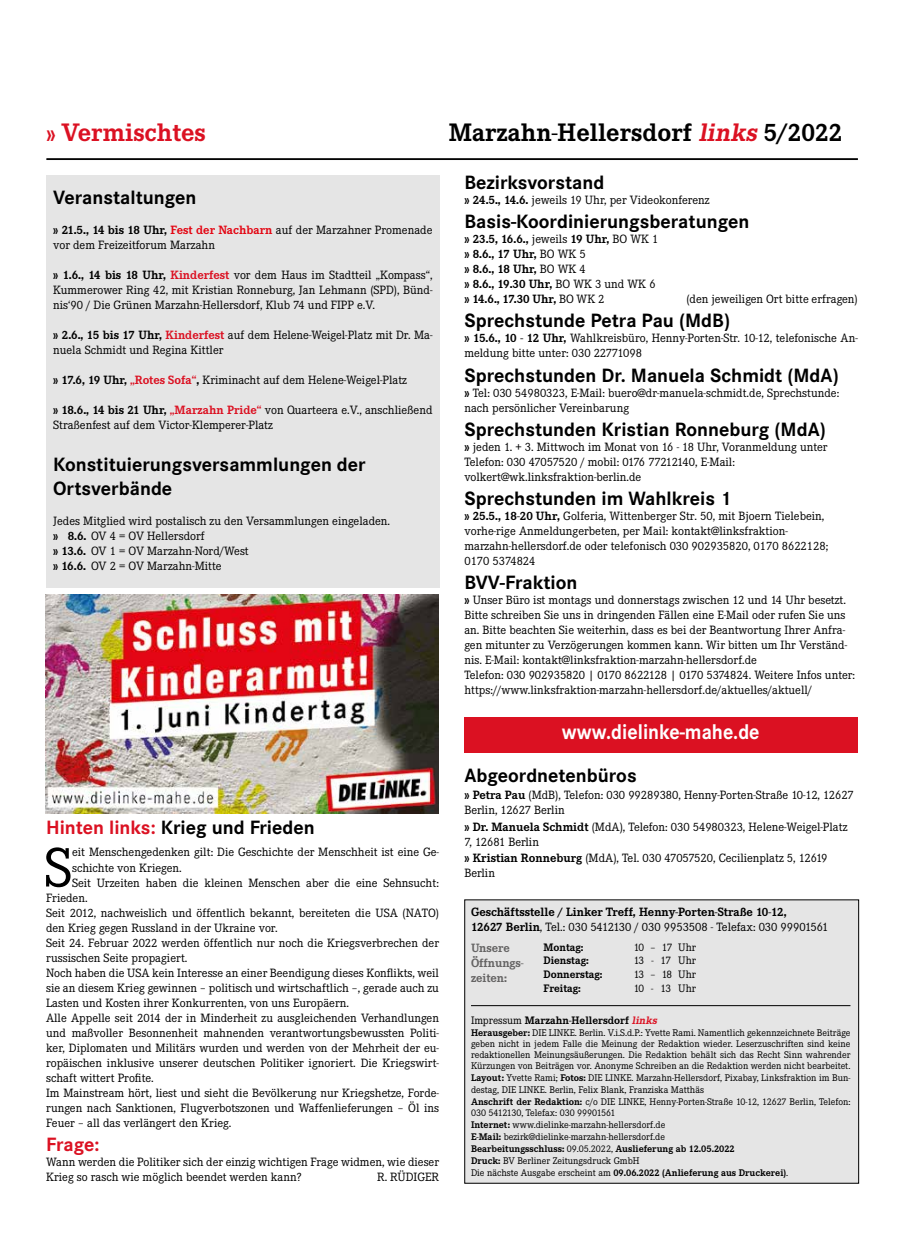
<style>
.page{position:relative;width:904px;height:1241px;background:#fff}
.page>*{position:absolute;margin:0;border:0;box-sizing:border-box;transform-origin:0 0}
.t1{font:57.5px "Corporate E";color:#000}
.t2{font:700 26.25px "Corporate E";color:#000}
.t3{font:700 26.25px "Corporate E";color:#db1122}
.t4{font:700 22px "Corporate S";color:#fff;scale:.91 1}
.t5{font:700 20px/24px "Corporate S";color:#000}
.t6{font:700 20px "Corporate S";letter-spacing:-.01em;color:#db1122}
.t7{font:12.5px/15px "Corporate E";color:#000}
.t8{font:700 12.5px/15px "Corporate E";color:#000}
.t9{font:700 12.5px/15px "Corporate E";letter-spacing:-.005em;color:#646363}
.t10{font:700 11.25px "Corporate E";color:#000}
.t11{font:11.25px "Corporate E";letter-spacing:-.035em;color:#000}
.t12{font:10px/11.6px "Corporate E";color:#000}
.s1{font-size:22.5px}
.s2{font-style:italic;color:#db1122}
.s3{font-weight:700}
.s4{font-weight:400}
.s5{font-weight:700;color:#e30613}
.s6{font-weight:700;color:#db1122}
.s7{color:#db1122}
</style>
<div class="page">
<hr style="left:46px;top:158px;width:811px;height:1px;background:#000">
<hr style="left:46px;top:159px;width:811px;height:1px;background:#000">
<div style="left:464px;top:899px;width:394px;height:283px;background:#e5e5e5"></div>
<div style="left:464px;top:899px;width:395px;height:284px;border:1px solid #000"></div>
<hr style="left:471px;top:1005px;width:379px;height:1px;background:#000">
<div style="left:464px;top:716px;width:393px;height:36px;background:#db1122"></div>
<div style="left:46px;top:175px;width:393px;height:412px;background:#e5e5e5"></div>
<img style="left:45px;top:594px;width:393px;height:219px">
<h2 class="t3" style="left:46px;top:118px;width:161px"><span class="s1">»</span> Vermischtes</h2>
<h2 class="t2" style="left:448px;top:118px;width:395px">Marzahn-Hellersdorf <span class="s2">links</span> 5/2022</h2>
<h3 class="t5" style="left:464px;top:171px;width:141px">Bezirksvorstand</h3>
<p class="t7" style="left:464px;top:193px;width:247px"><span class="s3">» 24.5., 14.6.</span> jeweils 19 Uhr, per Videokonferenz</p>
<h3 class="t5" style="left:464px;top:210px;width:286px">Basis-Koordinierungsberatungen</h3>
<p class="t8" style="left:464px;top:232px;width:195px">» 23.5, 16.6., <span class="s4">jeweils</span> 19 Uhr, <span class="s4">BO WK 1 </span>» 8.6., 17 Uhr, <span class="s4">BO WK 5<br></span>» 8.6., 18 Uhr, <span class="s4">BO WK 4<br></span>» 8.6., 19.30 Uhr, <span class="s4">BO WK 3 und WK 6 </span>» 14.6., 17.30 Uhr, <span class="s4">BO WK 2</span></p>
<h3 class="t5" style="left:53px;top:185px;width:145px">Veranstaltungen</h3>
<p class="t7" style="left:53px;top:222px;width:381px"><span class="s3">» 21.5., 14 bis 18 Uhr,</span> <span class="s5">Fest der Nachbarn</span> auf der Marzahner Promenade vor dem Freizeitforum Marzahn</p>
<p class="t7" style="left:53px;top:267px;width:381px;text-align:justify"><span class="s3">» 1.6., 14 bis 18 Uhr,</span> <span class="s6">Kinderfest</span> vor dem Haus im Stadtteil „Kompass“, Kummerower Ring 42, mit Kristian Ronneburg, Jan Lehmann (SPD), Bünd&shy;nis‘90 / Die Grünen Marzahn-Hellersdorf, Klub 74 und FIPP e.V.</p>
<p class="t7" style="left:53px;top:327px;width:381px"><span class="s3">» 2.6., 15 bis 17 Uhr,</span> <span class="s6">Kinderfest</span> auf dem Helene-Weigel-Platz mit Dr. Ma&shy;nuela Schmidt und Regina Kittler</p>
<p class="t7" style="left:53px;top:372px;width:355px"><span class="s3">» 17.6, 19 Uhr,</span> <span class="s6">„Rotes Sofa“</span><span class="s3">,</span> Kriminacht auf dem Helene-Weigel-Platz</p>
<p class="t7" style="left:53px;top:402px;width:381px"><span class="s3">» 18.6., 14 bis 21 Uhr,</span> <span class="s6">„Marzahn Pride“</span> von Quarteera e.V., anschließend<br>Straßenfest auf dem Victor-Klemperer-Platz</p>
<h3 class="t5" style="left:53px;top:452px;width:314px">Konstituierungsversammlungen der<br>Ortsverbände</h3>
<p class="t7" style="left:53px;top:513px;width:338px">Jedes Mitglied wird postalisch zu den Versammlungen eingeladen. <span class="s3">» 8.6.</span> OV 4 = OV Hellersdorf<br><span class="s3">» 13.6.</span> OV 1 = OV Marzahn-Nord/West<br><span class="s3">» 16.6.</span> OV 2 = OV Marzahn-Mitte</p>
<p class="t7" style="left:686px;top:292px;width:173px">(den jeweiligen Ort bitte erfragen)</p>
<h3 class="t5" style="left:464px;top:309px;width:267px">Sprechstunde Petra Pau (MdB)</h3>
<p class="t7" style="left:464px;top:331px;width:395px"><span class="s3">» 15.6., 10 - 12 Uhr,</span> Wahlkreisbüro, Henny-Porten-Str. 10-12, telefonische An&shy;meldung bitte unter: 030 22771098</p>
<h3 class="t5" style="left:464px;top:363px;width:376px">Sprechstunden Dr. Manuela Schmidt (MdA)</h3>
<p class="t7" style="left:464px;top:385px;width:376px"><span class="s3">»</span> Tel: 030 54980323, E-Mail: buero@dr-manuela-schmidt.de, Sprechstunde: nach persönlicher Vereinbarung</p>
<h3 class="t5" style="left:464px;top:417px;width:363px">Sprechstunden Kristian Ronneburg (MdA)</h3>
<p class="t7" style="left:464px;top:439px;width:365px"><span class="s3">»</span> jeden 1. + 3. Mittwoch im Monat von 16 - 18 Uhr, Voranmeldung unter<br>Telefon: 030 47057520 / mobil: 0176 77212140, E-Mail: volkert@wk.linksfraktion-berlin.de</p>
<h3 class="t5" style="left:464px;top:486px;width:269px">Sprechstunden im Wahlkreis 1</h3>
<p class="t7" style="left:464px;top:508px;width:365px"><span class="s3">» 25.5., 18-20 Uhr,</span> Golferia, Wittenberger Str. 50, mit Bjoern Tielebein, vorhe-rige Anmeldungerbeten, per Mail: kontakt@linksfraktion&shy;marzahn-hellersdorf.de oder telefonisch 030 902935820, 0170 8622128; 0170 5374824</p>
<h3 class="t5" style="left:464px;top:570px;width:115px">BVV-Fraktion</h3>
<p class="t7" style="left:464px;top:592px;width:392px"><span class="s3">»</span> Unser Büro ist montags und donnerstags zwischen 12 und 14 Uhr besetzt.<br>Bitte schreiben Sie uns in dringenden Fällen eine E-Mail oder rufen Sie uns an. Bitte beachten Sie weiterhin, dass es bei der Beantwortung Ihrer Anfra&shy;gen mitunter zu Verzögerungen kommen kann. Wir bitten um Ihr Verständ&shy;nis. E-Mail: kontakt@linksfraktion-marzahn-hellersdorf.de<br>Telefon: 030 902935820 | 0170 8622128 | 0170 5374824. Weitere Infos unter: https://www.linksfraktion-marzahn-hellersdorf.de/aktuelles/aktuell/</p>
<h3 class="t5" style="left:46px;top:816px;width:270px"><span class="s7">Hinten links:</span> Krieg und Frieden</h3>
<h1 class="t1" style="left:44px;top:836px;width:29px">S</h1>
<p class="t7" style="left:72px;top:845px;width:368px">eit Menschengedenken gilt: Die Geschichte der Menschheit ist eine Ge-</p>
<p class="t7" style="left:72px;top:860px;width:111px">schichte von Kriegen.</p>
<p class="t7" style="left:72px;top:875px;width:368px">Seit Urzeiten haben die kleinen Menschen aber die eine Sehnsucht:</p>
<p class="t7" style="left:46px;top:890px;width:43px">Frieden.</p>
<p class="t7" style="left:46px;top:905px;width:394px">Seit 2012, nachweislich und öffentlich bekannt, bereiteten die USA (NATO)</p>
<p class="t7" style="left:46px;top:920px;width:233px">den Krieg gegen Russland in der Ukraine vor.</p>
<p class="t7" style="left:46px;top:935px;width:394px">Seit 24. Februar 2022 werden öffentlich nur noch die Kriegsverbrechen der</p>
<p class="t7" style="left:46px;top:950px;width:143px">russischen Seite propagiert.</p>
<p class="t7" style="left:46px;top:965px;width:394px">Noch haben die USA kein Interesse an einer Beendigung dieses Konflikts, weil</p>
<p class="t7" style="left:46px;top:980px;width:394px">sie an diesem Krieg gewinnen – politisch und wirtschaftlich –, gerade auch zu</p>
<p class="t7" style="left:46px;top:995px;width:304px">Lasten und Kosten ihrer Konkurrenten, von uns Europäern.</p>
<p class="t7" style="left:46px;top:1010px;width:394px">Alle Appelle seit 2014 der in Minderheit zu ausgleichenden Verhandlungen</p>
<p class="t7" style="left:46px;top:1025px;width:394px">und maßvoller Besonnenheit mahnenden verantwortungsbewussten Politi-</p>
<p class="t7" style="left:46px;top:1040px;width:394px">ker, Diplomaten und Militärs wurden und werden von der Mehrheit der eu-</p>
<p class="t7" style="left:46px;top:1055px;width:394px">ropäischen inklusive unserer deutschen Politiker ignoriert. Die Kriegswirt-</p>
<p class="t7" style="left:46px;top:1070px;width:109px">schaft wittert Profite.</p>
<p class="t7" style="left:46px;top:1085px;width:394px">Im Mainstream hört, liest und sieht die Bevölkerung nur Kriegshetze, Forde-</p>
<p class="t7" style="left:46px;top:1100px;width:394px">rungen nach Sanktionen, Flugverbotszonen und Waffenlieferungen – Öl ins</p>
<p class="t7" style="left:46px;top:1115px;width:187px">Feuer – all das verlängert den Krieg.</p>
<h3 class="t6" style="left:46px;top:1132px;width:55px">Frage:</h3>
<p class="t7" style="left:46px;top:1154px;width:394px">Wann werden die Politiker sich der einzig wichtigen Frage widmen, wie dieser<br>Krieg so rasch wie möglich beendet werden kann?</p>
<p class="t7" style="left:377px;top:1169px;width:63px">R. RÜDIGER</p>
<h3 class="t4" style="left:562px;top:719px;width:219px">www.dielinke-mahe.de</h3>
<h3 class="t5" style="left:464px;top:763px;width:174px">Abgeordnetenbüros</h3>
<p class="t7" style="left:464px;top:787px;width:391px"><span class="s3">» Petra Pau</span> (MdB), Telefon: 030 99289380, Henny-Porten-Straße 10-12, 12627<br>Berlin, 12627 Berlin</p>
<p class="t7" style="left:464px;top:819px;width:384px"><span class="s3">» Dr. Manuela Schmidt</span> (MdA), Telefon: 030 54980323, Helene-Weigel-Platz<br>7, 12681 Berlin</p>
<p class="t7" style="left:464px;top:850px;width:364px"><span class="s3">» Kristian Ronneburg</span> (MdA), Tel. 030 47057520, Cecilienplatz 5, 12619<br>Berlin</p>
<p class="t8" style="left:471px;top:904px;width:359px">Geschäftsstelle / Linker Treff, Henny-Porten-Straße 10-12,<br>12627 Berlin<span class="s4">, Tel.: 030 5412130 / 030 9953508 - Telefax: 030 99901561</span></p>
<p class="t9" style="left:471px;top:939px;width:54px">Unsere<br>Öffnungs&shy;zeiten:</p>
<p class="t10" style="left:543px;top:940px;width:41px">Montag:</p>
<p class="t11" style="left:633px;top:940px;width:64px">10 – 17 Uhr</p>
<p class="t10" style="left:543px;top:954px;width:47px">Dienstag:</p>
<p class="t11" style="left:633px;top:954px;width:64px">13 - 17 Uhr</p>
<p class="t10" style="left:543px;top:967px;width:60px">Donnerstag:</p>
<p class="t11" style="left:633px;top:968px;width:64px">13 – 18 Uhr</p>
<p class="t10" style="left:543px;top:981px;width:39px">Freitag:</p>
<p class="t11" style="left:633px;top:981px;width:64px">10 - 13 Uhr</p>
<p class="t10" style="left:471px;top:1013px;width:190px"><span class="s4">Impressum</span> Marzahn-Hellersdorf <span class="s2">links</span></p>
<p class="t12" style="left:471px;top:1026px;width:381px"><span class="s3">Herausgeber:</span> DIE LINKE. Berlin. V.i.S.d.P.: Yvette Rami. Namentlich gekennzeichnete Beiträge geben nicht in jedem Falle die Meinung der Redaktion wieder. Leserzuschriften sind keine redaktionellen Meinungsäußerungen. Die Redaktion behält sich das Recht Sinn wahrender Kürzungen von Beiträgen vor. Anonyme Schreiben an die Redaktion werden nicht bearbeitet.<br><span class="s3">Layout:</span> Yvette Rami; <span class="s3">Fotos:</span> DIE LINKE. Marzahn-Hellersdorf, Pixabay, Linksfraktion im Bun&shy;destag, DIE LINKE. Berlin, Felix Blank, Franziska Matthäs<br><span class="s3">Anschrift der Redaktion:</span> c/o DIE LINKE, Henny-Porten-Straße 10-12, 12627 Berlin, Telefon:<br>030 5412130, Telefax: 030 99901561<br><span class="s3">Internet:</span> www.dielinke-marzahn-hellersdorf.de<br><span class="s3">E-Mail:</span> bezirk@dielinke-marzahn-hellersdorf.de<br><span class="s3">Bearbeitungsschluss:</span> 09.05.2022, <span class="s3">Auslieferung ab 12.05.2022<br>Druck:</span> BV Berliner Zeitungsdruck GmbH<br>Die nächste Ausgabe erscheint am <span class="s3">09.06.2022 (Anlieferung aus Druckerei)</span>.</p>
</div>
